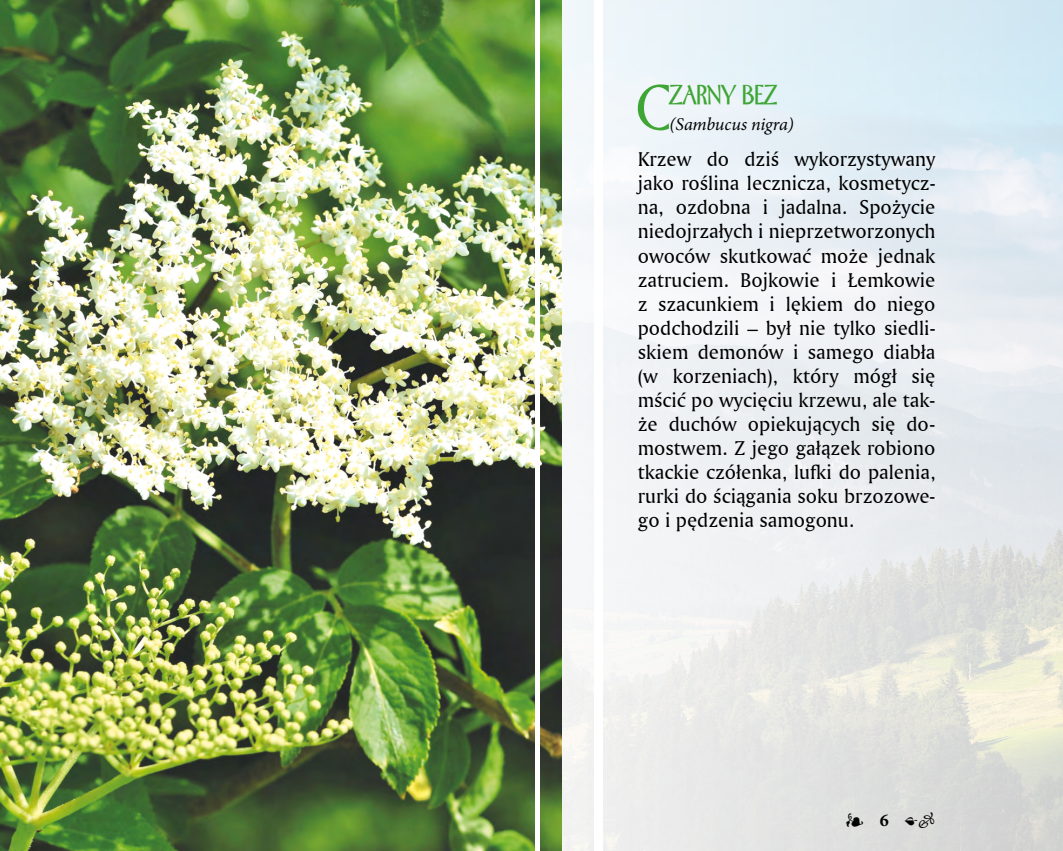
<style>
.page{position:relative;width:1063px;height:851px;background:#fff}
.page>*{position:absolute;margin:0;border:0;box-sizing:border-box;transform-origin:0 0}
.t1{font:56.25px "EFN Wenecja";color:#3fa535}
.t2{font:24px "EFN Wenecja";color:#3fa535}
.t3{font:21px/24px "Amerigo L2 Roman A";color:#000;text-align:justify}
.t4{font:italic 18px "Minion Pro";letter-spacing:-.01em;color:#000}
.t5{font:700 18px "Minion Pro";color:#000}
</style>
<div class="page">
<img style="left:561px;top:0;width:502px;height:850px">
<img style="left:0;top:0;width:561px;height:850px">
<hr style="left:536px;top:0;width:4px;height:850px;background:#fff">
<div style="left:594px;top:0;width:9px;height:850px;background:#fff"></div>
<h1 class="t1" style="left:637px;top:74px;width:34px">C</h1>
<p class="t2" style="left:669px;top:80px;width:109px">ZARNY BEZ</p>
<p class="t4" style="left:669px;top:112px;width:126px">(Sambucus nigra)</p>
<p class="t3" style="left:638px;top:147px;width:299px">Krzew do dziś wykorzystywany jako roślina lecznicza, kosmetycz&shy;na, ozdobna i jadalna. Spożycie niedojrzałych i nieprzetworzonych owoców skutkować może jednak zatruciem. Bojkowie i Łemkowie z szacunkiem i lękiem do niego podchodzili – był nie tylko siedli&shy;skiem demonów i samego diabła (w korzeniach), który mógł się mścić po wycięciu krzewu, ale tak&shy;że duchów opiekujących się do&shy;mostwem. Z jego gałązek robiono tkackie czółenka, lufki do palenia, rurki do ściągania soku brzozowe&shy;go i pędzenia samogonu.</p>
<p class="t5" style="left:845px;top:807px;width:92px">❧ 6 ••</p>
</div>
